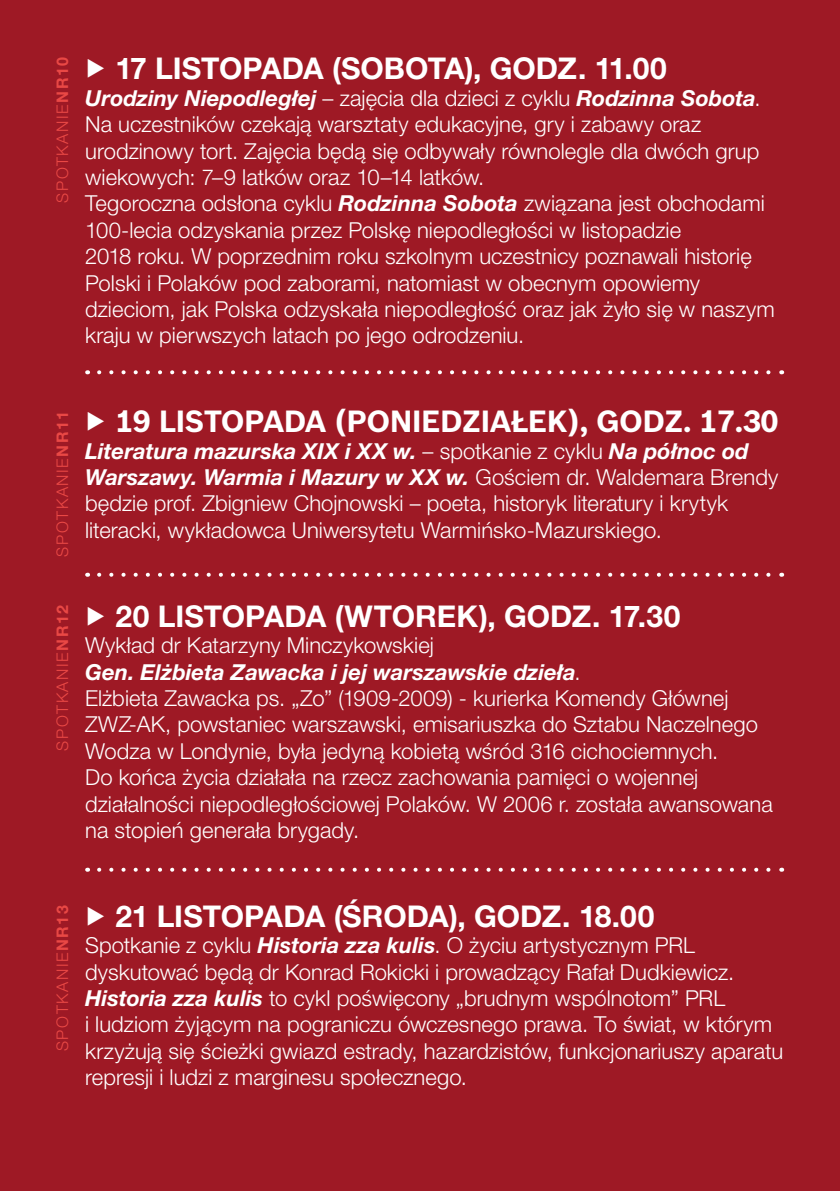
<style>
.page{position:relative;width:840px;height:1191px;background:#fff}
.page>*{position:absolute;margin:0;border:0;box-sizing:border-box;transform-origin:0 0}
.t1{font:700 30px "Helvetica Neue LT Pro";color:#fff}
.t2{font:700 30px "Bosch Sans";letter-spacing:-.02em;color:#fff}
.t3{font:300 22px/26.4px "Helvetica Neue LT Pro";color:#fff}
.t4{font:300 16px "Helvetica Neue LT Pro";letter-spacing:.1em;color:#e94845}
.s1{font-weight:700}
.s2{font-family:"Bosch Sans"}
.s3{font-weight:700;font-style:italic}
</style>
<div class="page">
<div style="left:0;top:0;width:839px;height:1191px;background:#9e1925"></div>
<svg style="left:99px;top:370px;width:672px;height:4px"></svg>
<svg style="left:99px;top:573px;width:672px;height:4px"></svg>
<svg style="left:99px;top:867px;width:672px;height:4px"></svg>
<p class="t4" style="left:53px;top:203px;width:148px;rotate:-90deg">SPOTKANIE<span class="s1">NR10</span></p>
<h1 class="t1" style="left:85px;top:50px;width:583px"><span class="s2">▶</span> 17 LISTOPADA (SOBOTA), GODZ. 11.00</h1>
<p class="t3" style="left:85px;top:84px;width:690px"><span class="s3">Urodziny Niepodległej</span> – zajęcia dla dzieci z cyklu <span class="s3">Rodzinna Sobota</span>.<br>Na uczestników czekają warsztaty edukacyjne, gry i zabawy oraz urodzinowy tort. Zajęcia będą się odbywały równolegle dla dwóch grup wiekowych: 7–9 latków oraz 10–14 latków.<br>Tegoroczna odsłona cyklu <span class="s3">Rodzinna Sobota</span> związana jest obchodami 100-lecia odzyskania przez Polskę niepodległości w listopadzie<br>2018 roku. W poprzednim roku szkolnym uczestnicy poznawali historię Polski i Polaków pod zaborami, natomiast w obecnym opowiemy dzieciom, jak Polska odzyskała niepodległość oraz jak żyło się w naszym kraju w pierwszych latach po jego odrodzeniu.</p>
<p class="t4" style="left:53px;top:557px;width:148px;rotate:-90deg">SPOTKANIE<span class="s1">NR11</span></p>
<h1 class="t2" style="left:85px;top:399px;width:694px">▶ 19 LISTOPADA (PONIEDZIAŁEK), GODZ. 17.30</h1>
<p class="t3" style="left:85px;top:437px;width:694px"><span class="s3">Literatura mazurska XIX i XX w.</span> – spotkanie z cyklu <span class="s3">Na północ od Warszawy. Warmia i Mazury w XX w.</span> Gościem dr. Waldemara Brendy będzie prof. Zbigniew Chojnowski – poeta, historyk literatury i krytyk literacki, wykładowca Uniwersytetu Warmińsko-Mazurskiego.</p>
<p class="t4" style="left:53px;top:751px;width:148px;rotate:-90deg">SPOTKANIE<span class="s1">NR12</span></p>
<h1 class="t1" style="left:85px;top:597px;width:596px"><span class="s2">▶</span> 20 LISTOPADA (WTOREK), GODZ. 17.30</h1>
<p class="t3" style="left:85px;top:631px;width:688px">Wykład dr Katarzyny Minczykowskiej<br><span class="s3">Gen. Elżbieta Zawacka i jej warszawskie dzieła</span>.<br>Elżbieta Zawacka ps. „Zo” (1909-2009) - kurierka Komendy Głównej ZWZ-AK, powstaniec warszawski, emisariuszka do Sztabu Naczelnego Wodza w Londynie, była jedyną kobietą wśród 316 cichociemnych.<br>Do końca życia działała na rzecz zachowania pamięci o wojennej działalności niepodległościowej Polaków. W 2006 r. została awansowana na stopień generała brygady.</p>
<p class="t4" style="left:53px;top:1051px;width:148px;rotate:-90deg">SPOTKANIE<span class="s1">NR13</span></p>
<h1 class="t1" style="left:85px;top:897px;width:570px"><span class="s2">▶</span> 21 LISTOPADA (ŚRODA), GODZ. 18.00</h1>
<p class="t3" style="left:85px;top:931px;width:699px">Spotkanie z cyklu <span class="s3">Historia zza kulis</span>. O życiu artystycznym PRL dyskutować będą dr Konrad Rokicki i prowadzący Rafał Dudkiewicz.<br><span class="s3">Historia zza kulis</span> to cykl poświęcony „brudnym wspólnotom” PRL<br>i ludziom żyjącym na pograniczu ówczesnego prawa. To świat, w którym krzyżują się ścieżki gwiazd estrady, hazardzistów, funkcjonariuszy aparatu represji i ludzi z marginesu społecznego.</p>
</div>
